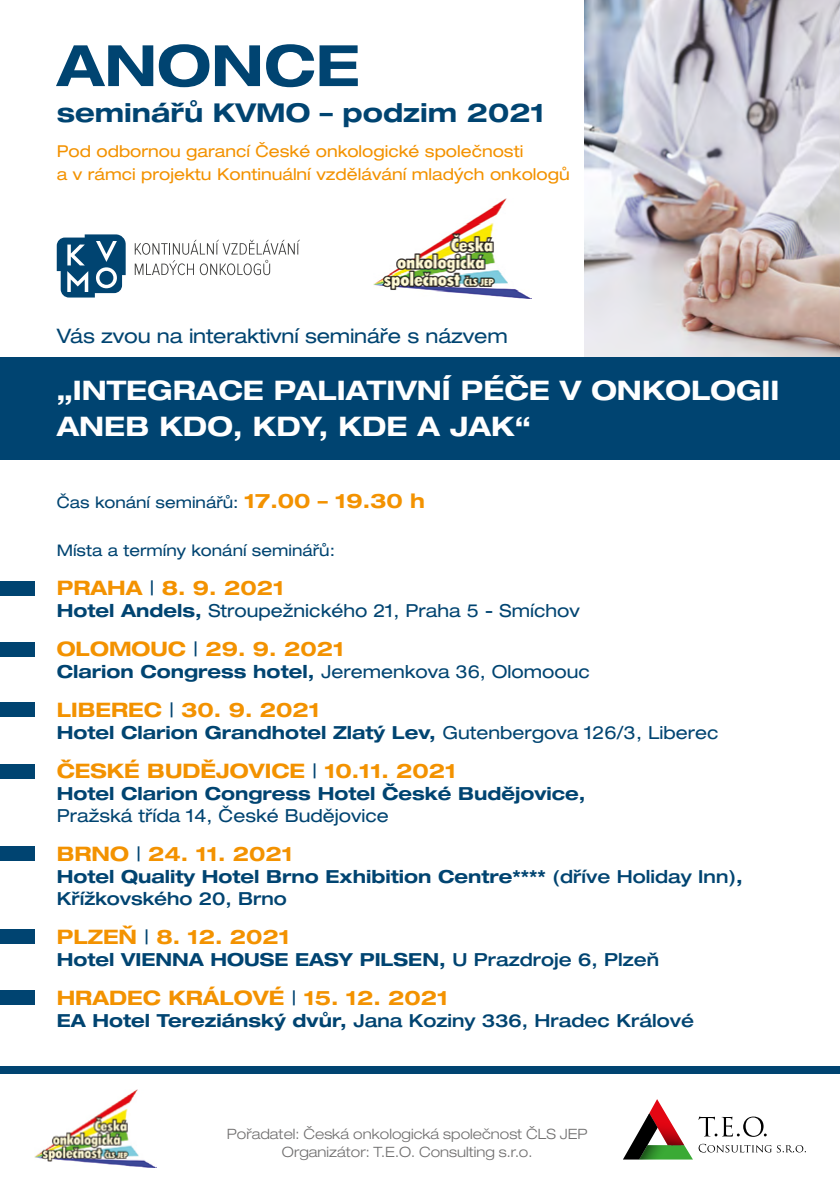
<style>
.page{position:relative;width:840px;height:1191px;background:#fff}
.page>*{position:absolute;margin:0;border:0;box-sizing:border-box;transform-origin:0 0}
.t1{font:700 expanded 57px "Helvetica Neue LT Pro";color:#004471}
.t2{font:700 expanded 27px/36px "Helvetica Neue LT Pro";color:#fff}
.t3{font:700 expanded 26px "Helvetica Neue LT Pro";color:#004471}
.t4{font:700 expanded 20px "Helvetica Neue LT Pro";color:#f39200}
.t5{font:expanded 20px "Helvetica Neue LT Pro";letter-spacing:-.01em;color:#004471}
.t6{font:700 expanded 18px/22px "Helvetica Neue LT Pro";color:#004471}
.t7{font:expanded 18px "Helvetica Neue LT Pro";color:#004471}
.t8{font:500 expanded 18px "Helvetica Neue LT Pro";color:#004471}
.t9{font:expanded 16.4px/22.6px "Helvetica Neue LT Pro";color:#f39200}
.t10{font:expanded 16px "Helvetica Neue LT Pro";color:#004471}
.t11{font:300 expanded 14.2px/18px "Helvetica Neue LT Pro";color:#706f6f;text-align:center}
.s1{font-weight:700;font-size:20px;color:#f39200}
.s2{font-weight:400;color:#004471}
.s3{font-weight:700}
.s4{font-weight:400}
.s5{font-weight:500}
</style>
<div class="page">
<img style="left:584px;top:0;width:255px;height:357px">
<svg style="left:135px;top:240px;width:165px;height:35px"></svg>
<svg style="left:57px;top:234px;width:69px;height:63px"></svg>
<img style="left:373px;top:198px;width:157px;height:101px">
<svg style="left:623px;top:1099px;width:69px;height:60px"></svg>
<svg style="left:698px;top:1143px;width:107px;height:9px"></svg>
<svg style="left:698px;top:1116px;width:68px;height:20px"></svg>
<div style="left:0;top:357px;width:839px;height:102px;background:#004471"></div>
<div style="left:0;top:581px;width:34px;height:14px;background:#004471"></div>
<div style="left:0;top:641px;width:34px;height:15px;background:#004471"></div>
<div style="left:0;top:702px;width:34px;height:15px;background:#004471"></div>
<div style="left:0;top:763px;width:34px;height:15px;background:#004471"></div>
<div style="left:0;top:846px;width:34px;height:15px;background:#004471"></div>
<div style="left:0;top:929px;width:34px;height:15px;background:#004471"></div>
<div style="left:0;top:990px;width:34px;height:15px;background:#004471"></div>
<img style="left:34px;top:1089px;width:121px;height:78px">
<div style="left:0;top:1066px;width:839px;height:8px;background:#004471"></div>
<h1 class="t1" style="left:57px;top:30px;width:304px">ANONCE</h1>
<h3 class="t3" style="left:57px;top:96px;width:489px">seminářů KVMO – podzim 2021</h3>
<p class="t9" style="left:57px;top:140px;width:514px">Pod odbornou garancí České onkologické společnosti<br>a v rámci projektu Kontinuální vzdělávání mladých onkologů</p>
<p class="t5" style="left:57px;top:324px;width:452px">Vás zvou na interaktivní semináře s názvem</p>
<h2 class="t2" style="left:57px;top:371px;width:723px">„INTEGRACE PALIATIVNÍ PÉČE V ONKOLOGII<br>ANEB KDO, KDY, KDE A JAK“</h2>
<p class="t10" style="left:57px;top:493px;width:369px">Čas konání seminářů: <span class="s1">17.00 – 19.30 h</span></p>
<p class="t10" style="left:57px;top:541px;width:279px">Místa a termíny konání seminářů:</p>
<p class="t4" style="left:57px;top:575px;width:229px">PRAHA <span class="s2">|</span> 8. 9. 2021</p>
<p class="t7" style="left:57px;top:600px;width:524px"><span class="s3">Hotel Andels,</span> Stroupežnického 21, Praha 5 - Smíchov</p>
<p class="t4" style="left:57px;top:636px;width:289px">OLOMOUC <span class="s2">|</span> 29. 9. 2021</p>
<p class="t7" style="left:57px;top:661px;width:534px"><span class="s3">Clarion Congress hotel,</span> Jeremenkova 36, Olomoouc</p>
<p class="t4" style="left:57px;top:697px;width:264px">LIBEREC <span class="s2">|</span> 30. 9. 2021</p>
<p class="t6" style="left:57px;top:721px;width:662px">Hotel Clarion Grandhotel Zlatý Lev, <span class="s4">Gutenbergova 126/3, Liberec</span></p>
<p class="t4" style="left:57px;top:758px;width:401px">ČESKÉ BUDĚJOVICE <span class="s2">|</span> 10.11. 2021</p>
<p class="t6" style="left:57px;top:782px;width:530px">Hotel Clarion Congress Hotel České Budějovice,</p>
<p class="t7" style="left:57px;top:805px;width:333px">Pražská třída 14, České Budějovice</p>
<p class="t4" style="left:57px;top:841px;width:238px">BRNO <span class="s2">|</span> 24. 11. 2021</p>
<p class="t6" style="left:57px;top:865px;width:687px">Hotel Quality Hotel Brno Exhibition Centre**** <span class="s5">(dříve Holiday Inn)</span>,<br><span class="s5">Křížkovského 20, Brno</span></p>
<p class="t4" style="left:57px;top:924px;width:235px">PLZEŇ <span class="s2">|</span> 8. 12. 2021</p>
<p class="t6" style="left:57px;top:948px;width:603px">Hotel VIENNA HOUSE EASY PILSEN, <span class="s5">U Prazdroje 6, Plzeň</span></p>
<p class="t4" style="left:57px;top:985px;width:393px">HRADEC KRÁLOVÉ <span class="s2">|</span> 15. 12. 2021</p>
<p class="t8" style="left:57px;top:1009px;width:638px"><span class="s3">EA Hotel Tereziánský dvůr,</span> Jana Koziny 336, Hradec Králové</p>
<p class="t11" style="left:227px;top:1124px;width:362px">Pořadatel: Česká onkologická společnost ČLS JEP<br>Organizátor: T.E.O. Consulting s.r.o.</p>
</div>
